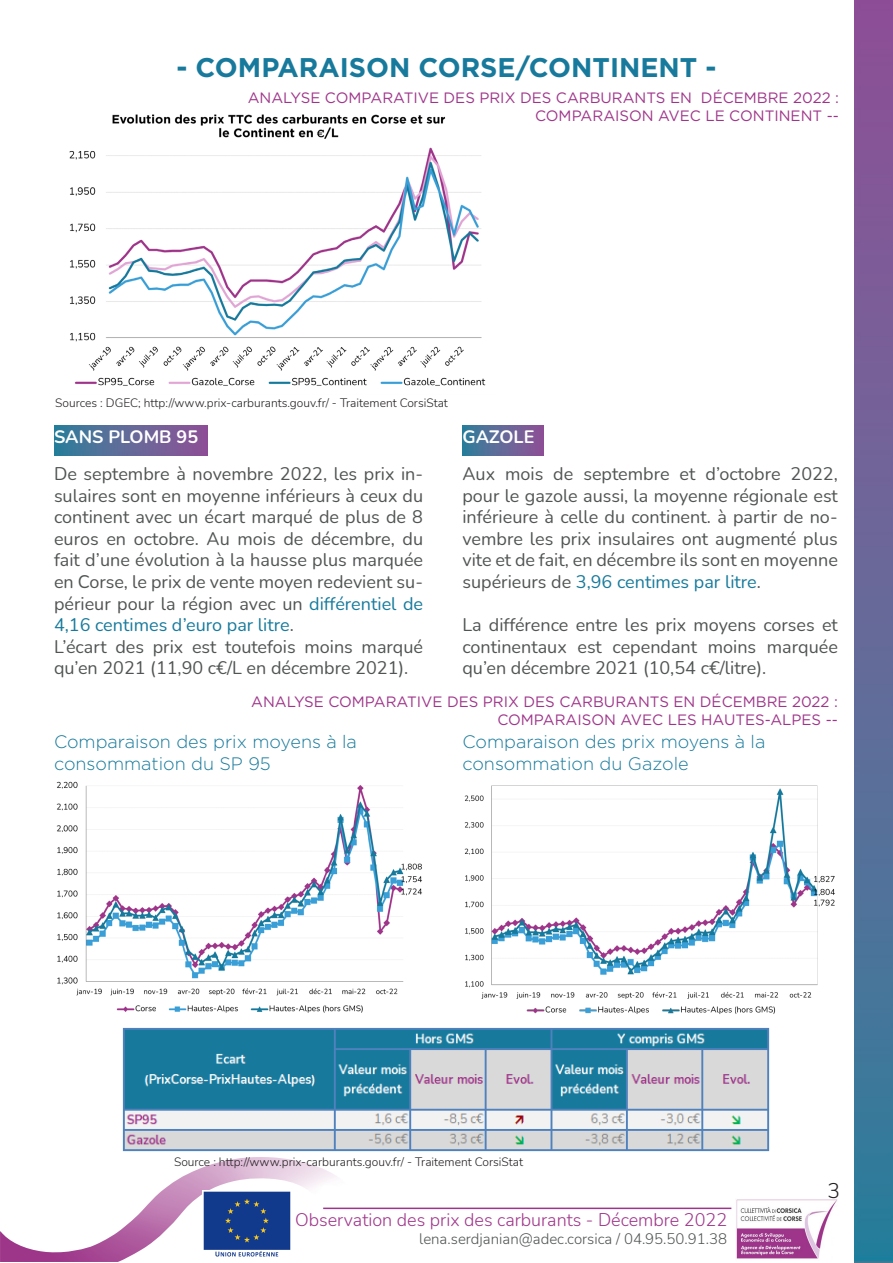
<style>
.page{position:relative;width:893px;height:1263px;background:#fff}
.page>*{position:absolute;margin:0;border:0;box-sizing:border-box;transform-origin:0 0}
.t1{font:700 27px "Gotham HTF";color:#177a9c}
.t2{font:300 21px "Nunito";color:#231f20}
.t3{font:18px/21.6px "Nunito";color:#515454;text-align:justify}
.t4{font:300 18px/21.6px "Gotham HTF";color:#177a9c}
.t5{font:300 18px "Nunito";color:#9f358a}
.t6{font:700 18px "Nunito";color:#fff}
.t7{font:15px/18px "Gotham HTF";color:#9f358a;text-align:right}
.t8{font:300 15px "Nunito";color:#515454}
.t9{font:300 12px "Nunito";color:#231f20}
.s1{color:#177a9c}
</style>
<div class="page">
<img style="left:736px;top:1199px;width:101px;height:60px">
<svg style="left:0;top:1157px;width:358px;height:105px"></svg>
<hr style="left:323px;top:1207px;width:408px;height:2px;background:#9f358a">
<img style="left:854px;top:0;width:39px;height:1263px">
<img style="left:462px;top:425px;width:81px;height:31px">
<img style="left:54px;top:425px;width:153px;height:31px">
<img style="left:69px;top:114px;width:417px;height:272px">
<img style="left:56px;top:781px;width:367px;height:232px">
<img style="left:464px;top:785px;width:371px;height:229px">
<img style="left:122px;top:1027px;width:648px;height:125px">
<img style="left:202px;top:1190px;width:89px;height:67px">
<p class="t1" style="left:176px;top:52px;width:541px">- COMPARAISON CORSE/CONTINENT -</p>
<p class="t7" style="left:248px;top:89px;width:593px">ANALYSE COMPARATIVE DES PRIX DES CARBURANTS EN DÉCEMBRE 2022 :</p>
<p class="t7" style="left:535px;top:107px;width:305px">COMPARAISON AVEC LE CONTINENT --</p>
<p class="t9" style="left:55px;top:394px;width:394px">Sources : DGEC; http://www.prix-carburants.gouv.fr/ - Traitement CorsiStat</p>
<p class="t6" style="left:54px;top:424px;width:146px">SANS PLOMB 95</p>
<p class="t3" style="left:54px;top:462px;width:371px">De septembre à novembre 2022, les prix in&shy;sulaires sont en moyenne inférieurs à ceux du continent avec un écart marqué de plus de 8 euros en octobre. Au mois de décembre, du fait d’une évolution à la hausse plus marquée en Corse, le prix de vente moyen redevient su&shy;périeur pour la région avec un <span class="s1">différentiel de 4,16 centimes d’euro par litre</span>.</p>
<p class="t3" style="left:54px;top:635px;width:371px">L’écart des prix est toutefois moins marqué qu’en 2021 (11,90 c€/L en décembre 2021).</p>
<p class="t6" style="left:462px;top:424px;width:74px">GAZOLE</p>
<p class="t3" style="left:462px;top:462px;width:377px">Aux mois de septembre et d’octobre 2022, pour le gazole aussi, la moyenne régionale est inférieure à celle du continent. à partir de no&shy;vembre les prix insulaires ont augmenté plus vite et de fait, en décembre ils sont en moyenne supérieurs de <span class="s1">3,96 centimes par litre</span>.</p>
<p class="t3" style="left:462px;top:613px;width:377px">La différence entre les prix moyens corses et continentaux est cependant moins marquée qu’en décembre 2021 (10,54 c€/litre).</p>
<p class="t7" style="left:251px;top:692px;width:588px">ANALYSE COMPARATIVE DES PRIX DES CARBURANTS EN DÉCEMBRE 2022 :<br>COMPARAISON AVEC LES HAUTES-ALPES --</p>
<p class="t4" style="left:54px;top:731px;width:304px">Comparaison des prix moyens à la consommation du SP 95</p>
<p class="t4" style="left:462px;top:731px;width:304px">Comparaison des prix moyens à la consommation du Gazole</p>
<p class="t9" style="left:174px;top:1153px;width:350px">Source : http://www.prix-carburants.gouv.fr/ - Traitement CorsiStat</p>
<p class="t5" style="left:295px;top:1207px;width:433px">Observation des prix des carburants - Décembre 2022</p>
<p class="t8" style="left:419px;top:1228px;width:309px">lena.serdjanian@adec.corsica / 04.95.50.91.38</p>
<p class="t2" style="left:827px;top:1176px;width:14px">3</p>
</div>
